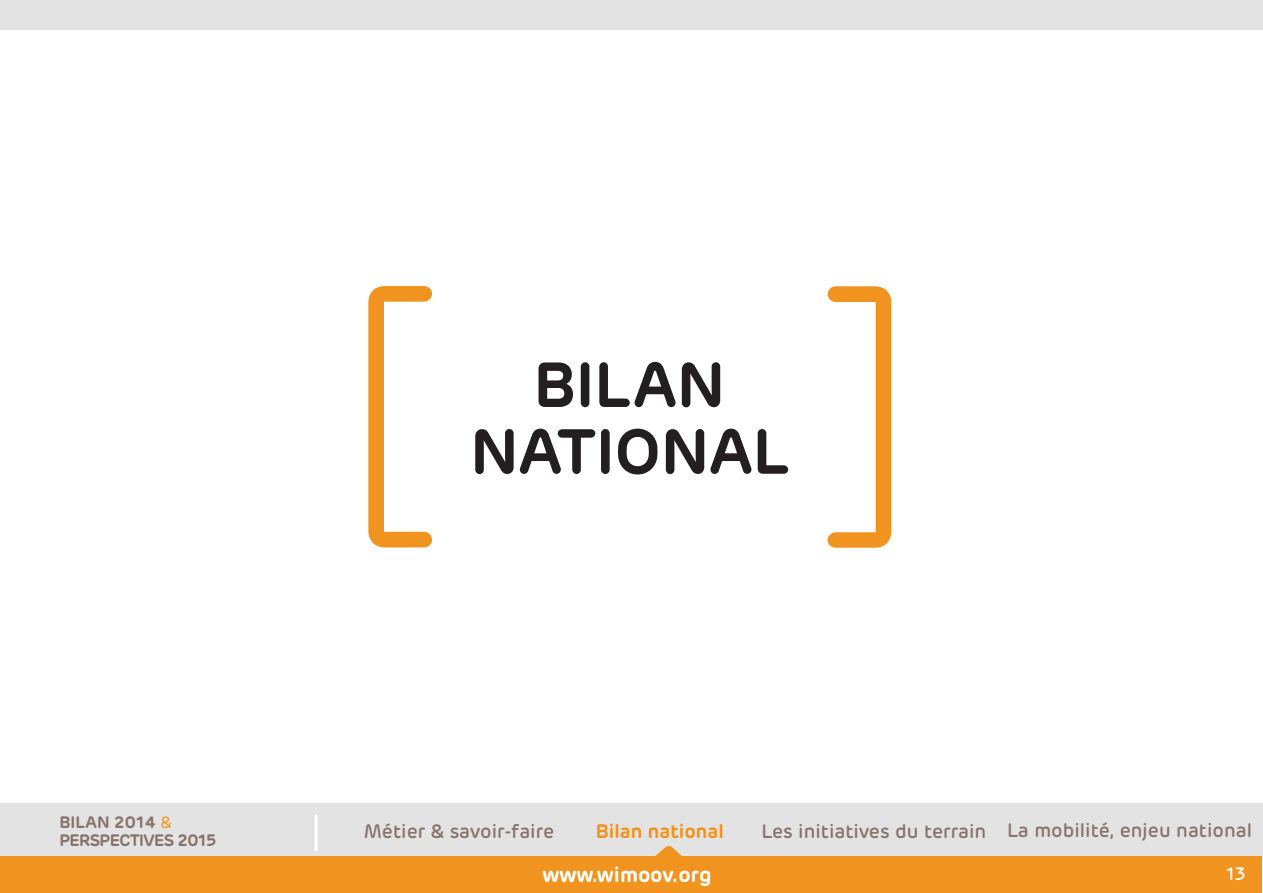
<style>
.page{position:relative;width:1263px;height:893px;background:#fff}
.page>*{position:absolute;margin:0;border:0;box-sizing:border-box;transform-origin:0 0}
.Titre{font:300 270px "Rubrik";color:#f1931f}
.Titre-2{font:600 63px "Rubrik";color:#231f20}
.t1{font:600 21px "Rubrik";color:#fff}
.t2{font:500 19.5px "Rubrik";color:#88736b}
.t3{font:600 19.5px "Rubrik";color:#f1931f}
.t4{font:500 18px "Rubrik";color:#fff}
.t5{font:600 16.5px/18px "Rubrik";letter-spacing:-.04em;color:#88736b}
.s1{font-weight:400;color:#f1931f}
</style>
<div class="page">
<div style="left:1px;top:804px;width:1262px;height:55px;background:#e3e3e3"></div>
<hr style="left:315px;top:816px;width:3px;height:34px;background:#fff">
<svg style="left:641px;top:845px;width:55px;height:12px"></svg>
<div style="left:1px;top:857px;width:1261px;height:36px;background:#f1931f"></div>
<div style="left:1px;top:0;width:1262px;height:30px;background:#e3e3e3"></div>
<p class="Titre" style="left:341px;top:249px;width:96px">[</p>
<p class="Titre-2" style="left:534px;top:345px;width:193px">BILAN</p>
<p class="Titre-2" style="left:470px;top:411px;width:320px">NATIONAL</p>
<p class="Titre" style="left:825px;top:249px;width:96px">]</p>
<p class="t5" style="left:60px;top:813px;width:158px">BILAN 2014 <span class="s1">&amp;<br></span>PERSPECTIVES 2015</p>
<p class="t2" style="left:364px;top:819px;width:192px">Métier &amp; savoir-faire</p>
<p class="t3" style="left:596px;top:819px;width:130px">Bilan national</p>
<p class="t2" style="left:761px;top:818px;width:492px">Les initiatives du terrain La mobilité, enjeu national</p>
<p class="t1" style="left:543px;top:862px;width:171px">www.wimoov.org</p>
<p class="t4" style="left:1226px;top:863px;width:21px">13</p>
</div>
